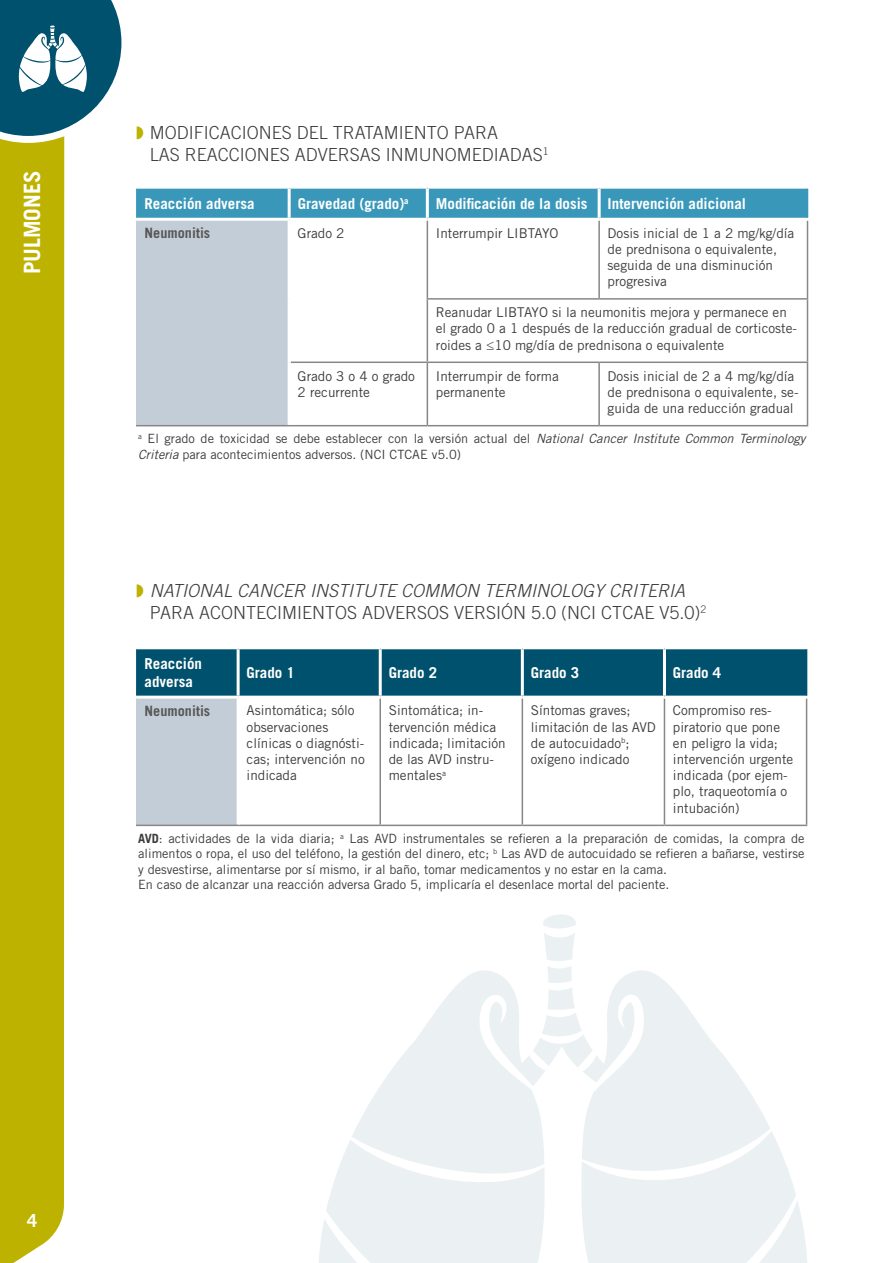
<style>
.page{position:relative;width:893px;height:1263px;background:#fff}
.page>*{position:absolute;margin:0;border:0;box-sizing:border-box;transform-origin:0 0}
.t1{font:700 22.5px "Trade Gothic LT Std";color:#fff}
.t2{font:300 18px/21.6px "Trade Gothic LT Std";color:#3c3c3b}
.t3{font:700 18px "Trade Gothic LT Std";color:#fff}
.t4{font:700 15px/17.2px "Trade Gothic LT Std";color:#fff}
.t5{font:700 14.25px "Trade Gothic LT Std";color:#575756}
.t6{font:13.5px/16.2px "Trade Gothic LT Std";color:#3c3c3b}
.t7{font:12.75px/15.3px "Trade Gothic LT Std";color:#3c3c3b}
.s1{color:#beb200}
.s2{font-style:italic}
.s3{font-weight:700}
</style>
<div class="page">
<div style="left:0;top:143px;width:64px;height:1120px;background:#beb200"></div>
<svg style="left:0;top:0;width:122px;height:143px"></svg>
<div style="left:136px;top:649px;width:670px;height:47px;background:#00516d"></div>
<div style="left:136px;top:697px;width:102px;height:128px;background:#c3cdd7"></div>
<hr style="left:237px;top:649px;width:3px;height:47px;background:#fff">
<hr style="left:379px;top:649px;width:3px;height:47px;background:#fff">
<hr style="left:521px;top:649px;width:3px;height:47px;background:#fff">
<hr style="left:663px;top:649px;width:3px;height:47px;background:#fff">
<hr style="left:136px;top:696px;width:102px;height:3px;background:#fff">
<hr style="left:379px;top:699px;width:2px;height:126px;background:#878787">
<hr style="left:522px;top:699px;width:1px;height:126px;background:#878787">
<hr style="left:664px;top:699px;width:1px;height:126px;background:#878787">
<hr style="left:238px;top:825px;width:142px;height:1px;background:#878787">
<hr style="left:806px;top:699px;width:1px;height:126px;background:#878787">
<hr style="left:380px;top:825px;width:142px;height:1px;background:#878787">
<hr style="left:522px;top:825px;width:142px;height:1px;background:#878787">
<hr style="left:664px;top:825px;width:143px;height:1px;background:#878787">
<hr style="left:237px;top:699px;width:3px;height:126px;background:#fff">
<hr style="left:136px;top:825px;width:102px;height:1px;background:#878787">
<hr style="left:806px;top:649px;width:1px;height:47px;background:#00516d">
<div style="left:136px;top:219px;width:153px;height:207px;background:#c3cdd7"></div>
<hr style="left:136px;top:218px;width:153px;height:3px;background:#fff">
<hr style="left:427px;top:221px;width:1px;height:77px;background:#878787">
<hr style="left:427px;top:300px;width:1px;height:61px;background:#878787">
<hr style="left:291px;top:361px;width:136px;height:2px;background:#878787">
<hr style="left:427px;top:363px;width:1px;height:62px;background:#878787">
<hr style="left:598px;top:221px;width:2px;height:77px;background:#878787">
<hr style="left:427px;top:298px;width:172px;height:2px;background:#878787">
<hr style="left:599px;top:298px;width:209px;height:2px;background:#878787">
<hr style="left:427px;top:361px;width:172px;height:2px;background:#878787">
<hr style="left:599px;top:361px;width:209px;height:2px;background:#878787">
<hr style="left:598px;top:363px;width:2px;height:62px;background:#878787">
<hr style="left:289px;top:425px;width:138px;height:1px;background:#878787">
<hr style="left:427px;top:425px;width:172px;height:1px;background:#878787">
<hr style="left:599px;top:425px;width:209px;height:1px;background:#878787">
<hr style="left:807px;top:221px;width:1px;height:77px;background:#878787">
<hr style="left:807px;top:363px;width:1px;height:62px;background:#878787">
<hr style="left:807px;top:300px;width:1px;height:61px;background:#878787">
<svg style="left:136px;top:187px;width:672px;height:32px;background:#4da2c0"></svg>
<hr style="left:288px;top:221px;width:3px;height:78px;background:#fff">
<hr style="left:288px;top:299px;width:3px;height:63px;background:#fff">
<hr style="left:288px;top:362px;width:3px;height:63px;background:#fff">
<hr style="left:136px;top:425px;width:153px;height:1px;background:#878787">
<svg style="left:319px;top:914px;width:488px;height:349px"></svg>
<h1 class="t1" style="left:18px;top:274px;width:105px;rotate:-90deg">PULMONES</h1>
<h2 class="t2" style="left:150px;top:122px;width:400px;text-indent:-14px"><span class="s1">◗</span> MODIFICACIONES DEL TRATAMIENTO PARA<br>LAS REACCIONES ADVERSAS INMUNOMEDIADAS<sup>1</sup></h2>
<p class="t4" style="left:145px;top:194px;width:111px">Reacción adversa</p>
<p class="t4" style="left:298px;top:194px;width:113px">Gravedad (grado)<sup>a</sup></p>
<p class="t4" style="left:436px;top:194px;width:153px">Modificación de la dosis</p>
<p class="t4" style="left:608px;top:194px;width:140px">Intervención adicional</p>
<p class="t5" style="left:145px;top:224px;width:67px">Neumonitis</p>
<p class="t6" style="left:298px;top:224px;width:48px">Grado 2</p>
<p class="t6" style="left:436px;top:224px;width:124px">Interrumpir LIBTAYO</p>
<p class="t6" style="left:608px;top:224px;width:188px">Dosis inicial de 1 a 2 mg/kg/día de prednisona o equivalente, seguida de una disminución progresiva</p>
<p class="t6" style="left:436px;top:304px;width:363px">Reanudar LIBTAYO si la neumonitis mejora y permanece en el grado 0 a 1 después de la reducción gradual de corticoste&shy;roides a ≤10 mg/día de prednisona o equivalente</p>
<p class="t6" style="left:298px;top:367px;width:119px">Grado 3 o 4 o grado<br>2 recurrente</p>
<p class="t6" style="left:436px;top:367px;width:124px">Interrumpir de forma permanente</p>
<p class="t6" style="left:608px;top:367px;width:192px">Dosis inicial de 2 a 4 mg/kg/día de prednisona o equivalente, se&shy;guida de una reducción gradual</p>
<p class="t7" style="left:138px;top:431px;width:669px"><sup>a</sup> El grado de toxicidad se debe establecer con la versión actual del <span class="s2">National Cancer Institute Common Terminology<br>Criteria</span> para acontecimientos adversos. (NCI CTCAE v5.0)</p>
<h2 class="t2" style="left:150px;top:580px;width:558px;text-indent:-14px"><span class="s1">◗</span> <span class="s2">NATIONAL CANCER INSTITUTE COMMON TERMINOLOGY CRITERIA<br></span>PARA ACONTECIMIENTOS ADVERSOS VERSIÓN 5.0 (NCI CTCAE V5.0)<sup>2</sup></h2>
<p class="t4" style="left:145px;top:655px;width:59px">Reacción adversa</p>
<p class="t4" style="left:247px;top:664px;width:50px">Grado 1</p>
<p class="t4" style="left:389px;top:664px;width:50px">Grado 2</p>
<p class="t4" style="left:531px;top:664px;width:50px">Grado 3</p>
<p class="t4" style="left:673px;top:664px;width:50px">Grado 4</p>
<p class="t5" style="left:145px;top:702px;width:67px">Neumonitis</p>
<p class="t6" style="left:247px;top:702px;width:120px">Asintomática; sólo observaciones clínicas o diagnósti&shy;cas; intervención no indicada</p>
<p class="t6" style="left:389px;top:702px;width:119px">Sintomática; in&shy;tervención médica indicada; limitación de las AVD instru&shy;mentales<sup>a</sup></p>
<p class="t6" style="left:531px;top:702px;width:127px">Síntomas graves; limitación de las AVD de autocuidado<sup>b</sup>; oxígeno indicado</p>
<p class="t6" style="left:673px;top:702px;width:122px">Compromiso res&shy;piratorio que pone en peligro la vida; intervención urgente indicada (por ejem&shy;plo, traqueotomía o intubación)</p>
<p class="t7" style="left:138px;top:831px;width:668px"><span class="s3">AVD</span>: actividades de la vida diaria; <sup>a</sup> Las AVD instrumentales se refieren a la preparación de comidas, la compra de alimentos o ropa, el uso del teléfono, la gestión del dinero, etc; <sup>b</sup> Las AVD de autocuidado se refieren a bañarse, vestirse y desvestirse, alimentarse por sí mismo, ir al baño, tomar medicamentos y no estar en la cama.<br>En caso de alcanzar una reacción adversa Grado 5, implicaría el desenlace mortal del paciente.</p>
<h2 class="t3" style="left:27px;top:1209px;width:12px">4</h2>
</div>
